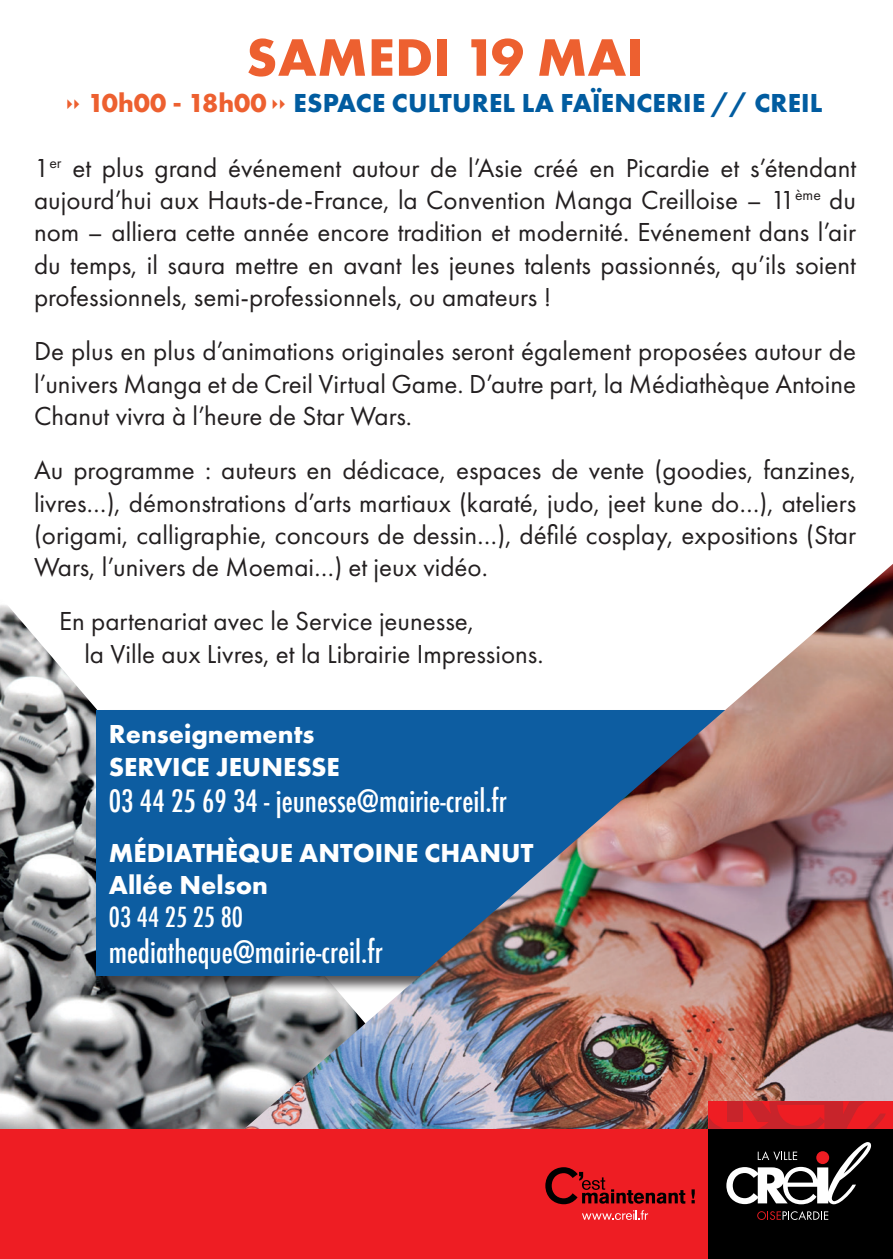
<style>
.page{position:relative;width:893px;height:1259px;background:#fff}
.page>*{position:absolute;margin:0;border:0;box-sizing:border-box;transform-origin:0 0}
.t1{font:700 54.6px "Futura PT";letter-spacing:.01em;color:#ed6030}
.t2{font:500 condensed 30px "Futura";color:#fff}
.t3{font:27px/32.4px "Futura PT";color:#231f20;text-align:justify}
.t4{font:700 27px/32.4px "Futura PT";color:#fff}
.t5{font:700 27px "Futura PT";letter-spacing:.01em;color:#015ca0}
.t6{font:500 condensed 27px "Futura";color:#fff}
.s1{color:#ed6030}
</style>
<div class="page">
<img style="left:0;top:605px;width:239px;height:524px">
<div style="left:96px;top:710px;width:797px;height:265px;background:#0d5da1"></div>
<img style="left:239px;top:564px;width:654px;height:565px">
<div style="left:0;top:1129px;width:709px;height:130px;background:#ee1d23"></div>
<svg style="left:582px;top:1210px;width:66px;height:10px"></svg>
<svg style="left:691px;top:1189px;width:4px;height:14px"></svg>
<svg style="left:545px;top:1167px;width:140px;height:37px"></svg>
<div style="left:709px;top:1101px;width:184px;height:29px;background:#ee1d23"></div>
<div style="left:709px;top:1129px;width:184px;height:130px;background:#000"></div>
<svg style="left:726px;top:1142px;width:145px;height:62px"></svg>
<svg style="left:757px;top:1211px;width:9px;height:9px"></svg>
<div style="left:758px;top:1212px;width:7px;height:7px;background:#000;border-radius:50%"></div>
<svg style="left:767px;top:1211px;width:61px;height:9px"></svg>
<svg style="left:709px;top:1118px;width:15px;height:11px"></svg>
<div style="left:727px;top:1101px;width:15px;height:21px;background:#c8242b"></div>
<svg style="left:745px;top:1101px;width:141px;height:28px"></svg>
<h1 class="t1" style="left:246px;top:22px;width:399px">SAMEDI 19 MAI</h1>
<p class="t5" style="left:88px;top:85px;width:736px"><span class="s1">10h00 - 18h00</span> ESPACE CULTUREL LA FAÏENCERIE // CREIL</p>
<p class="t3" style="left:34px;top:151px;width:824px">1<sup>er</sup> et plus grand événement autour de l’Asie créé en Picardie et s’étendant aujourd’hui aux Hauts-de-France, la Convention Manga Creilloise – 11<sup>ème</sup> du nom – alliera cette année encore tradition et modernité. Evénement dans l’air du temps, il saura mettre en avant les jeunes talents passionnés, qu’ils soient professionnels, semi-professionnels, ou amateurs !</p>
<p class="t3" style="left:34px;top:335px;width:824px">De plus en plus d’animations originales seront également proposées autour de l’univers Manga et de Creil Virtual Game. D’autre part, la Médiathèque Antoine Chanut vivra à l’heure de Star Wars.</p>
<p class="t3" style="left:34px;top:454px;width:824px">Au programme : auteurs en dédicace, espaces de vente (goodies, fanzines, livres…), démonstrations d’arts martiaux (karaté, judo, jeet kune do…), ateliers (origami, calligraphie, concours de dessin…), défilé cosplay, expositions (Star Wars, l’univers de Moemai…) et jeux vidéo.</p>
<p class="t3" style="left:84px;top:605px;width:461px;text-indent:-25px">En partenariat avec le Service jeunesse,<br>la Ville aux Livres, et la Librairie Impressions.</p>
<p class="t4" style="left:109px;top:717px;width:232px">Renseignements<br>SERVICE JEUNESSE</p>
<p class="t2" style="left:109px;top:781px;width:400px">03 44 25 69 34 - jeunesse@mairie-creil.fr</p>
<p class="t4" style="left:109px;top:836px;width:426px">MÉDIATHÈQUE ANTOINE CHANUT<br>Allée Nelson</p>
<p class="t6" style="left:109px;top:899px;width:136px">03 44 25 25 80</p>
<p class="t2" style="left:109px;top:932px;width:275px">mediatheque@mairie-creil.fr</p>
</div>
